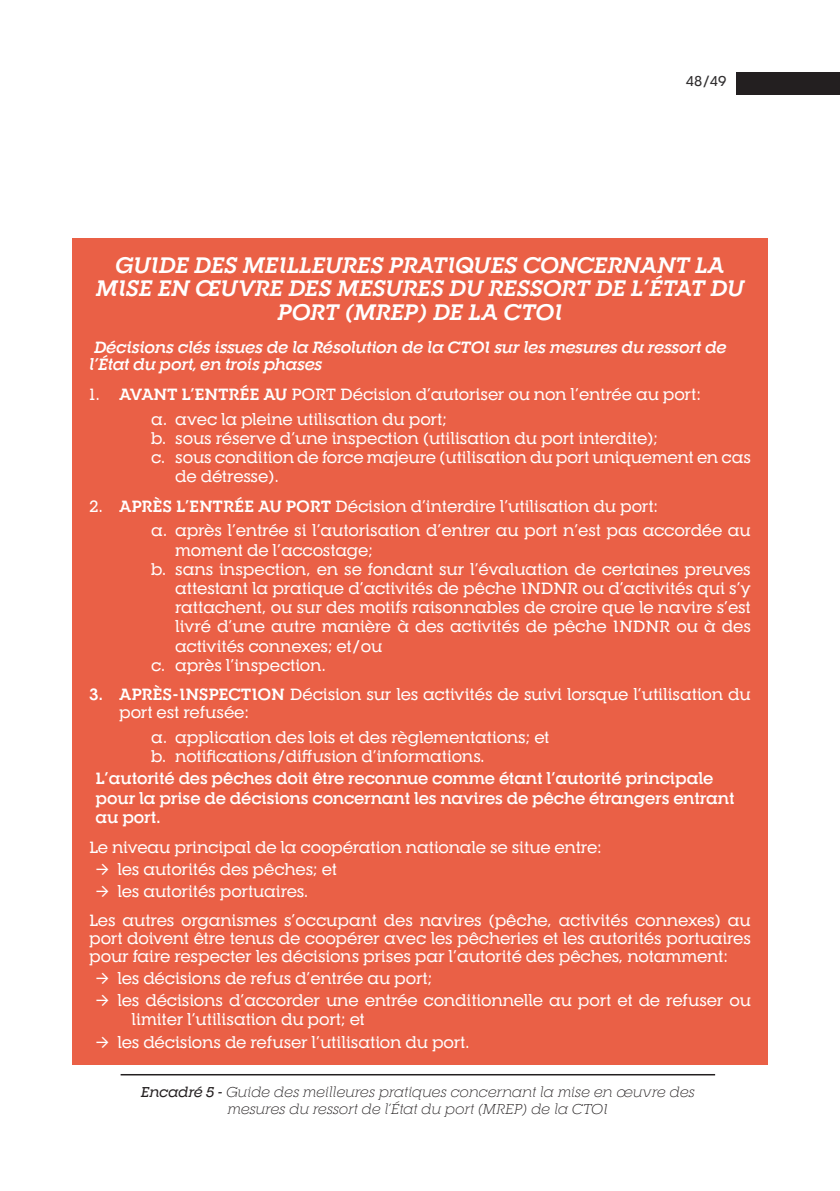
<style>
.page{position:relative;width:840px;height:1191px;background:#fff}
.page>*{position:absolute;margin:0;border:0;box-sizing:border-box;transform-origin:0 0}
.t1{font:italic 700 22px/23.8px "RNS Camelia";color:#fff;text-align:center}
._03_Texte_courant_sa{font:500 16px/19.2px "RNS Camelia";color:#fff}
.texte{font:500 16px/18px "RNS Camelia";color:#fff}
._04_liste_à_puces{font:700 16px/19.2px "RNS Camelia";letter-spacing:-.005em;color:#fff}
.t2{font:italic 700 16px/17.2px "RNS Camelia";letter-spacing:-.005em;color:#fff}
._07_legendes_Boite{font:italic 300 14px/16.8px "RNS Camelia";letter-spacing:-.01em;color:#231f20;text-align:center}
.t3{font:500 14px "RNS Camelia";color:#312f30}
.s1{font-weight:700}
.s2{font-family:"Rational";font-weight:400}
.s3{font-weight:500}
</style>
<div class="page">
<div style="left:736px;top:72px;width:103px;height:22px;background:#231f20"></div>
<div style="left:72px;top:238px;width:695px;height:826px;background:#ea6046"></div>
<hr style="left:120px;top:1074px;width:594px;height:1px;background:#231f20">
<p class="t3" style="left:685px;top:73px;width:42px">48/49</p>
<p class="t1" style="left:96px;top:252px;width:649px">GUIDE DES MEILLEURES PRATIQUES CONCERNANT LA<br>MISE EN ŒUVRE DES MESURES DU RESSORT DE L’ÉTAT DU<br>PORT (MREP) DE LA CTOI</p>
<p class="t2" style="left:89px;top:338px;width:638px;text-indent:5px">Décisions clés issues de la Résolution de la CTOI sur les mesures du ressort de l’État du port, en trois phases</p>
<p class="texte" style="left:89px;top:385px;width:613px">1. <span class="s1">AVANT L’ENTRÉE AU</span> PORT Décision d’autoriser ou non l’entrée au port:</p>
<p class="_03_Texte_courant_sa" style="left:151px;top:409px;width:297px">a. avec la pleine utilisation du port;</p>
<p class="_03_Texte_courant_sa" style="left:151px;top:428px;width:508px">b. sous réserve d’une inspection (utilisation du port interdite);</p>
<p class="_03_Texte_courant_sa" style="left:175px;top:447px;width:577px;text-indent:-24px">c. sous condition de force majeure (utilisation du port uniquement en cas de détresse).</p>
<p class="texte" style="left:89px;top:496px;width:570px">2. <span class="s1">APRÈS L’ENTRÉE AU PORT</span> Décision d’interdire l’utilisation du port:</p>
<p class="_03_Texte_courant_sa" style="left:175px;top:521px;width:577px;text-indent:-24px">a. après l’entrée si l’autorisation d’entrer au port n’est pas accordée au moment de l’accostage;</p>
<p class="_03_Texte_courant_sa" style="left:175px;top:559px;width:577px;text-align:justify;text-indent:-24px">b. sans inspection, en se fondant sur l’évaluation de certaines preuves attestant la pratique d’activités de pêche INDNR ou d’activités qui s’y rattachent, ou sur des motifs raisonnables de croire que le navire s’est livré d’une autre manière à des activités de pêche INDNR ou à des activités connexes; et/ou</p>
<p class="_03_Texte_courant_sa" style="left:151px;top:655px;width:176px">c. après l’inspection.</p>
<p class="texte" style="left:119px;top:685px;width:633px;text-indent:-30px"><span class="s1">3. APRÈS-INSPECTION</span> Décision sur les activités de suivi lorsque l’utilisation du port est refusée:</p>
<p class="_03_Texte_courant_sa" style="left:151px;top:727px;width:399px">a. application des lois et des règlementations; et</p>
<p class="_03_Texte_courant_sa" style="left:151px;top:746px;width:335px">b. notifications/diffusion d’informations.</p>
<p class="_04_liste_à_puces" style="left:96px;top:768px;width:640px">L’autorité des pêches doit être reconnue comme étant l’autorité principale pour la prise de décisions concernant les navires de pêche étrangers entrant au port.</p>
<p class="texte" style="left:89px;top:837px;width:514px">Le niveau principal de la coopération nationale se situe entre:</p>
<p class="_03_Texte_courant_sa" style="left:96px;top:859px;width:242px"><span class="s2">→</span> les autorités des pêches; et</p>
<p class="_03_Texte_courant_sa" style="left:96px;top:881px;width:214px"><span class="s2">→</span> les autorités portuaires.</p>
<p class="texte" style="left:89px;top:911px;width:663px;text-align:justify">Les autres organismes s’occupant des navires (pêche, activités connexes) au port doivent être tenus de coopérer avec les pêcheries et les autorités portuaires pour faire respecter les décisions prises par l’autorité des pêches, notamment:</p>
<p class="_03_Texte_courant_sa" style="left:96px;top:968px;width:338px"><span class="s2">→</span> les décisions de refus d’entrée au port;</p>
<p class="_03_Texte_courant_sa" style="left:132px;top:990px;width:620px;text-indent:-36px"><span class="s2">→</span> les décisions d’accorder une entrée conditionnelle au port et de refuser ou limiter l’utilisation du port; et</p>
<p class="_03_Texte_courant_sa" style="left:96px;top:1032px;width:375px"><span class="s2">→</span> les décisions de refuser l’utilisation du port.</p>
<p class="_07_legendes_Boite" style="left:141px;top:1083px;width:555px"><span class="s3">Encadré 5 -</span> Guide des meilleures pratiques concernant la mise en œuvre des mesures du ressort de l’État du port (MREP) de la CTOI</p>
</div>
